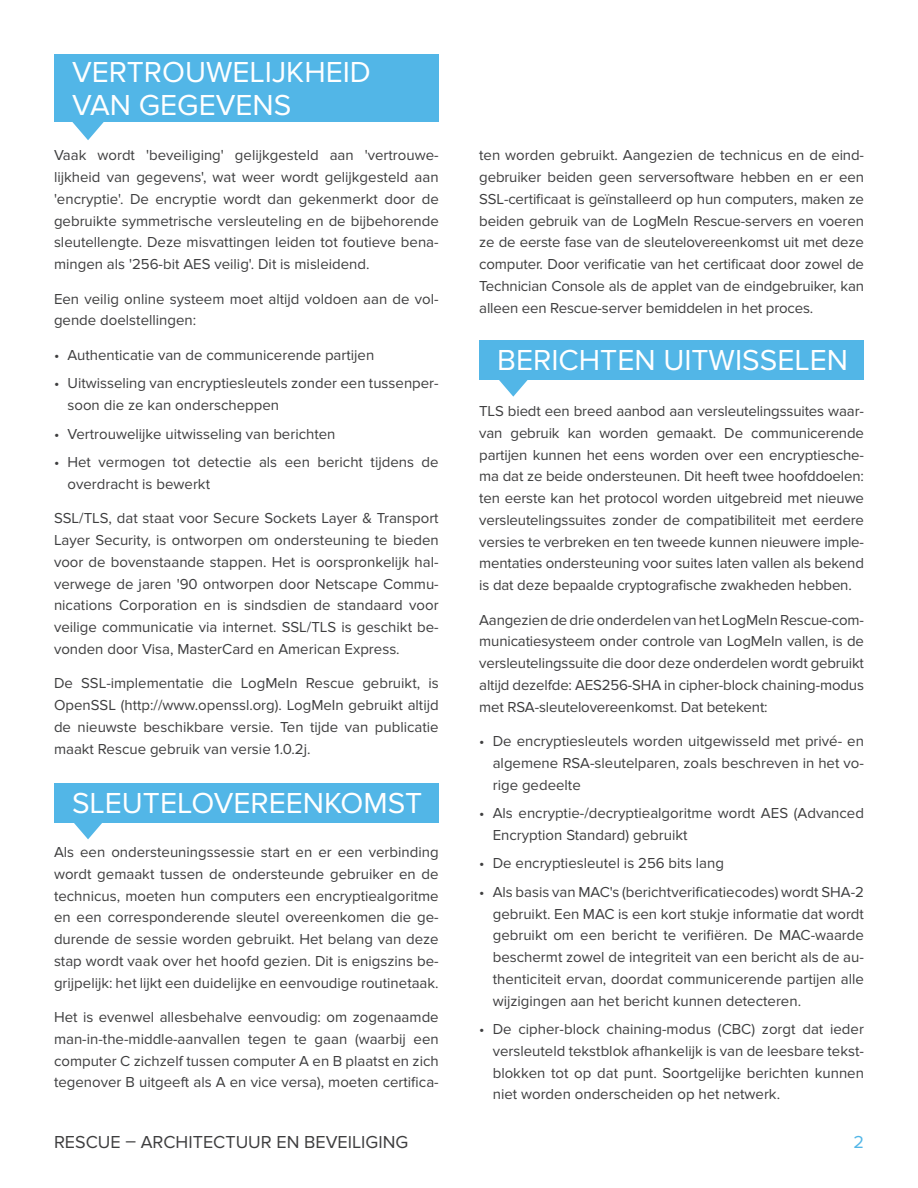
<style>
.page{position:relative;width:918px;height:1188px;background:#fff}
.page>*{position:absolute;margin:0;border:0;box-sizing:border-box;transform-origin:0 0}
._01_head{font:30px/33px "Proxima Nova";color:#fff}
.t1{font:18px "Proxima Nova";color:#3e3e3f}
.t2{font:18px "Proxima Nova";color:#52b6e7}
._01_text{font:15px/21.8px "Proxima Nova";color:#3e3e3f;text-align:justify}
</style>
<div class="page">
<div style="left:54px;top:54px;width:385px;height:68px;background:#52b6e7"></div>
<svg style="left:72px;top:122px;width:32px;height:18px"></svg>
<div style="left:54px;top:783px;width:385px;height:39px;background:#52b6e7"></div>
<svg style="left:72px;top:822px;width:32px;height:17px"></svg>
<div style="left:479px;top:340px;width:385px;height:40px;background:#52b6e7"></div>
<svg style="left:499px;top:380px;width:29px;height:17px"></svg>
<p class="_01_head" style="left:72px;top:56px;width:300px">VERTROUWELIJKHEID<br>VAN GEGEVENS</p>
<p class="_01_text" style="left:54px;top:145px;width:386px">Vaak wordt 'beveiliging' gelijkgesteld aan 'vertrouwe&shy;lijkheid van gegevens', wat weer wordt gelijkgesteld aan 'encryptie'. De encryptie wordt dan gekenmerkt door de gebruikte symmetrische versleuteling en de bijbehorende sleutellengte. Deze misvattingen leiden tot foutieve bena&shy;mingen als '256-bit AES veilig'. Dit is misleidend.</p>
<p class="_01_text" style="left:54px;top:288px;width:386px">Een veilig online systeem moet altijd voldoen aan de vol&shy;gende doelstellingen:</p>
<p class="_01_text" style="left:54px;top:344px;width:322px">• Authenticatie van de communicerende partijen</p>
<p class="_01_text" style="left:68px;top:373px;width:373px;text-indent:-14px">• Uitwisseling van encryptiesleutels zonder een tussenper&shy;soon die ze kan onderscheppen</p>
<p class="_01_text" style="left:54px;top:423px;width:283px">• Vertrouwelijke uitwisseling van berichten</p>
<p class="_01_text" style="left:68px;top:451px;width:373px;text-indent:-14px">• Het vermogen tot detectie als een bericht tijdens de overdracht is bewerkt</p>
<p class="_01_text" style="left:54px;top:508px;width:386px">SSL/TLS, dat staat voor Secure Sockets Layer &amp; Transport Layer Security, is ontworpen om ondersteuning te bieden voor de bovenstaande stappen. Het is oorspronkelijk hal&shy;verwege de jaren '90 ontworpen door Netscape Commu&shy;nications Corporation en is sindsdien de standaard voor veilige communicatie via internet. SSL/TLS is geschikt be&shy;vonden door Visa, MasterCard en American Express.</p>
<p class="_01_text" style="left:54px;top:673px;width:386px">De SSL-implementatie die LogMeIn Rescue gebruikt, is OpenSSL (http://www.openssl.org). LogMeIn gebruikt altijd de nieuwste beschikbare versie. Ten tijde van publicatie maakt Rescue gebruik van versie 1.0.2j.</p>
<p class="_01_head" style="left:72px;top:787px;width:352px">SLEUTELOVEREENKOMST</p>
<p class="_01_text" style="left:54px;top:842px;width:386px">Als een ondersteuningssessie start en er een verbinding wordt gemaakt tussen de ondersteunde gebruiker en de technicus, moeten hun computers een encryptiealgoritme en een corresponderende sleutel overeenkomen die ge&shy;durende de sessie worden gebruikt. Het belang van deze stap wordt vaak over het hoofd gezien. Dit is enigszins be&shy;grijpelijk: het lijkt een duidelijke en eenvoudige routinetaak.</p>
<p class="_01_text" style="left:54px;top:1007px;width:386px">Het is evenwel allesbehalve eenvoudig: om zogenaamde man-in-the-middle-aanvallen tegen te gaan (waarbij een computer C zichzelf tussen computer A en B plaatst en zich tegenover B uitgeeft als A en vice versa), moeten certifica-</p>
<p class="_01_text" style="left:479px;top:145px;width:386px">ten worden gebruikt. Aangezien de technicus en de eind&shy;gebruiker beiden geen serversoftware hebben en er een SSL-certificaat is geïnstalleerd op hun computers, maken ze beiden gebruik van de LogMeIn Rescue-servers en voeren ze de eerste fase van de sleutelovereenkomst uit met deze computer. Door verificatie van het certificaat door zowel de Technician Console als de applet van de eindgebruiker, kan alleen een Rescue-server bemiddelen in het proces.</p>
<p class="_01_head" style="left:497px;top:344px;width:352px">BERICHTEN UITWISSELEN</p>
<p class="_01_text" style="left:479px;top:400px;width:386px">TLS biedt een breed aanbod aan versleutelingssuites waar&shy;van gebruik kan worden gemaakt. De communicerende partijen kunnen het eens worden over een encryptiesche&shy;ma dat ze beide ondersteunen. Dit heeft twee hoofddoelen: ten eerste kan het protocol worden uitgebreid met nieuwe versleutelingssuites zonder de compatibiliteit met eerdere versies te verbreken en ten tweede kunnen nieuwere imple&shy;mentaties ondersteuning voor suites laten vallen als bekend is dat deze bepaalde cryptografische zwakheden hebben.</p>
<p class="_01_text" style="left:479px;top:609px;width:386px">Aangezien de drie onderdelen van het LogMeIn Rescue-com&shy;municatiesysteem onder controle van LogMeIn vallen, is de versleutelingssuite die door deze onderdelen wordt gebruikt altijd dezelfde: AES256-SHA in cipher-block chaining-modus met RSA-sleutelovereenkomst. Dat betekent:</p>
<p class="_01_text" style="left:493px;top:730px;width:373px;text-indent:-14px">• De encryptiesleutels worden uitgewisseld met privé- en algemene RSA-sleutelparen, zoals beschreven in het vo&shy;rige gedeelte</p>
<p class="_01_text" style="left:493px;top:802px;width:373px;text-indent:-14px">• Als encryptie-/decryptiealgoritme wordt AES (Advanced<br>Encryption Standard) gebruikt</p>
<p class="_01_text" style="left:479px;top:853px;width:246px">• De encryptiesleutel is 256 bits lang</p>
<p class="_01_text" style="left:493px;top:881px;width:373px;text-indent:-14px">• Als basis van MAC's (berichtverificatiecodes) wordt SHA-2 gebruikt. Een MAC is een kort stukje informatie dat wordt gebruikt om een bericht te verifiëren. De MAC-waarde beschermt zowel de integriteit van een bericht als de au&shy;thenticiteit ervan, doordat communicerende partijen alle wijzigingen aan het bericht kunnen detecteren.</p>
<p class="_01_text" style="left:493px;top:1018px;width:373px;text-indent:-14px">• De cipher-block chaining-modus (CBC) zorgt dat ieder versleuteld tekstblok afhankelijk is van de leesbare tekst&shy;blokken tot op dat punt. Soortgelijke berichten kunnen niet worden onderscheiden op het netwerk.</p>
<p class="t1" style="left:54px;top:1131px;width:356px">RESCUE – ARCHITECTUUR EN BEVEILIGING</p>
<p class="t2" style="left:853px;top:1131px;width:12px">2</p>
</div>
